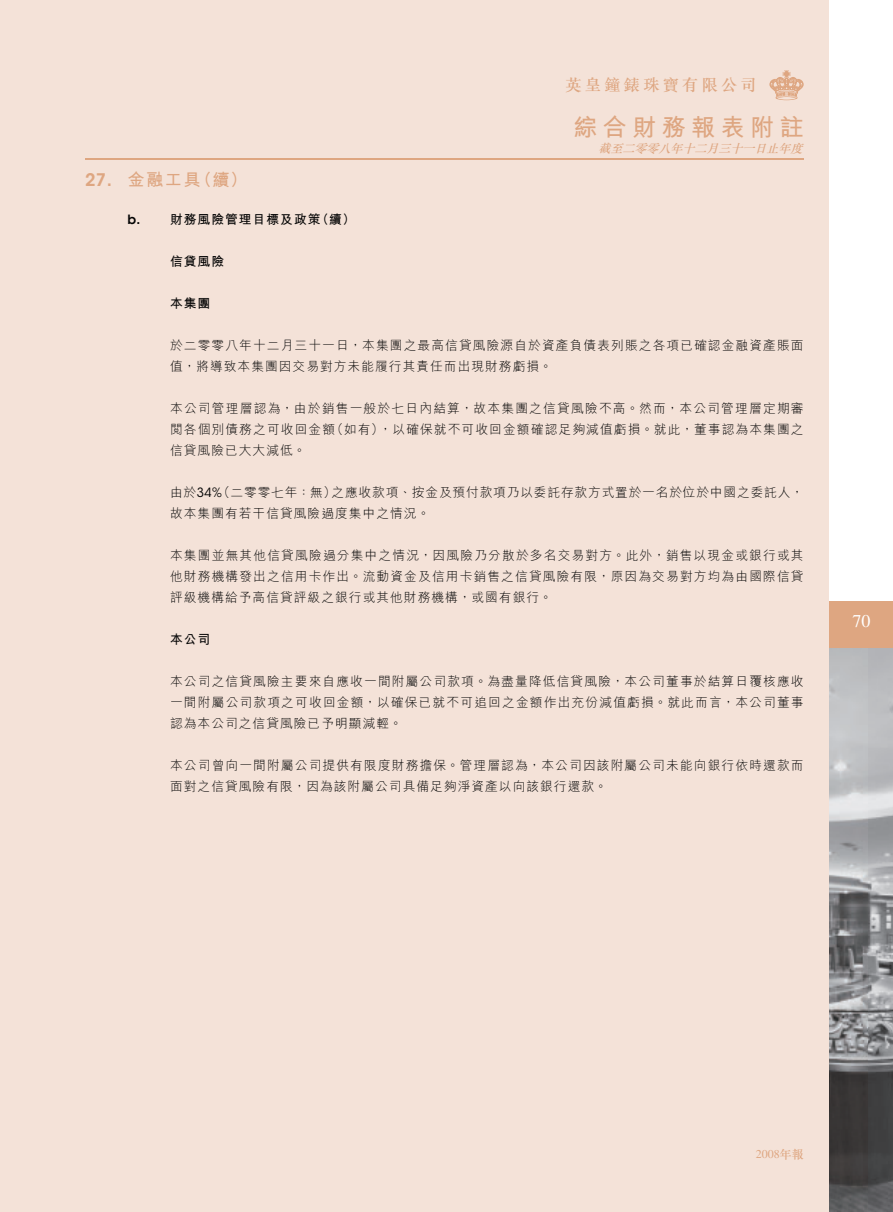
<style>
.page{position:relative;width:893px;height:1212px;background:#fff}
.page>*{position:absolute;margin:0;border:0;box-sizing:border-box;transform-origin:0 0}
.t1{font:24px "M Hei HK Bold B5 pc H";letter-spacing:.23em;color:#dea681}
.t2{font:18px "Times LT Std";color:#fff}
.t3{font:17.25px "M Hei HK Bold B5 pc H";color:#dea681}
.t4{font:16.2px "M Sung HK Medium B5 pc H";letter-spacing:.2em;color:#dea681}
.t5{font:12.75px/21px "M Hei HK Light B5 pc H";letter-spacing:.085em;color:#030303;text-align:justify}
.t6{font:12.75px/21px "M Hei HK Light B5 pc H";letter-spacing:.065em;color:#030303}
.t7{font:12.75px "M Hei HK Bold B5 pc H";letter-spacing:.08em;color:#030303}
.t8{font:italic 12px "M Sung HK Medium B5 pc H";color:#dea681}
.t9{font:12px "Times LT Std";color:#dea681}
.s1{font-family:"ITC Avant Garde Std";font-weight:600}
.s2{font-family:"ITC Avant Garde Std"}
.s3{font-family:"M Sung HK Medium B5 pc H"}
</style>
<div class="page">
<div style="left:0;top:0;width:867px;height:1212px;background:#f4e2d8"></div>
<img style="left:867px;top:647px;width:26px;height:565px">
<img style="left:829px;top:647px;width:38px;height:565px">
<div style="left:829px;top:0;width:64px;height:606px;background:#fff"></div>
<div style="left:829px;top:601px;width:64px;height:46px;background:#dea681"></div>
<svg style="left:769px;top:70px;width:35px;height:30px"></svg>
<hr style="left:85px;top:159px;width:719px;height:1px;background:#dea681">
<p class="t4" style="left:566px;top:78px;width:193px">英皇鐘錶珠寶有限公司</p>
<h1 class="t1" style="left:573px;top:118px;width:232px">綜合財務報表附註</h1>
<p class="t8" style="left:598px;top:144px;width:209px">截至二零零八年十二月三十一日止年度</p>
<h3 class="t3" style="left:85px;top:173px;width:164px"><span class="s1">27.</span> 金融工具（續）</h3>
<p class="t7" style="left:128px;top:214px;width:229px"><span class="s1">b.</span> 財務風險管理目標及政策（續）</p>
<p class="t7" style="left:170px;top:256px;width:56px">信貸風險</p>
<p class="t7" style="left:170px;top:298px;width:42px">本集團</p>
<p class="t5" style="left:170px;top:336px;width:635px">於二零零八年十二月三十一日，本集團之最高信貸風險源自於資產負債表列賬之各項已確認金融資產賬面值，將導致本集團因交易對方未能履行其責任而出現財務虧損。</p>
<p class="t5" style="left:170px;top:399px;width:635px">本公司管理層認為，由於銷售一般於七日內結算，故本集團之信貸風險不高。然而，本公司管理層定期審閱各個別債務之可收回金額（如有），以確保就不可收回金額確認足夠減值虧損。就此，董事認為本集團之信貸風險已大大減低。</p>
<p class="t6" style="left:170px;top:483px;width:635px">由於<span class="s2">34%</span>（二零零七年：無）之應收款項、按金及預付款項乃以委託存款方式置於一名於位於中國之委託人，故本集團有若干信貸風險過度集中之情況。</p>
<p class="t5" style="left:170px;top:546px;width:635px">本集團並無其他信貸風險過分集中之情況，因風險乃分散於多名交易對方。此外，銷售以現金或銀行或其他財務機構發出之信用卡作出。流動資金及信用卡銷售之信貸風險有限，原因為交易對方均為由國際信貸評級機構給予高信貸評級之銀行或其他財務機構，或國有銀行。</p>
<p class="t7" style="left:170px;top:634px;width:42px">本公司</p>
<p class="t5" style="left:170px;top:672px;width:635px">本公司之信貸風險主要來自應收一間附屬公司款項。為盡量降低信貸風險，本公司董事於結算日覆核應收一間附屬公司款項之可收回金額，以確保已就不可追回之金額作出充份減值虧損。就此而言，本公司董事認為本公司之信貸風險已予明顯減輕。</p>
<p class="t5" style="left:170px;top:756px;width:635px">本公司曾向一間附屬公司提供有限度財務擔保。管理層認為，本公司因該附屬公司未能向銀行依時還款而面對之信貸風險有限，因為該附屬公司具備足夠淨資產以向該銀行還款。</p>
<h2 class="t2" style="left:853px;top:610px;width:19px">70</h2>
<p class="t9" style="left:756px;top:1147px;width:49px">2008<span class="s3">年報</span></p>
</div>
